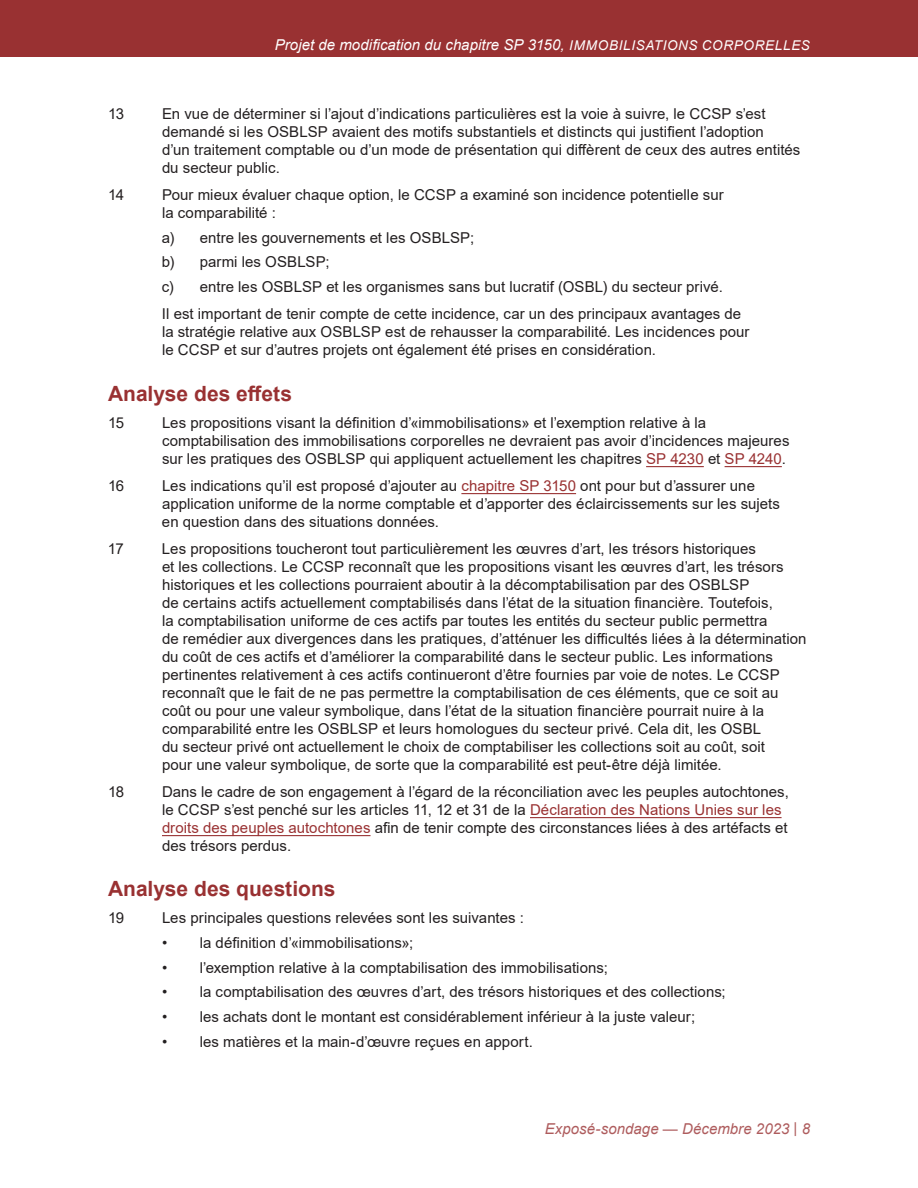
<style>
.page{position:relative;width:918px;height:1188px;background:#fff}
.page>*{position:absolute;margin:0;border:0;box-sizing:border-box;transform-origin:0 0}
.t1{font:700 21px "Arial";color:#993132}
.t2{font:15px/18px "Arial";letter-spacing:.005em;color:#231f20}
.t3{font:italic 15px "Arial";letter-spacing:.005em;color:#fff}
.t4{font:italic 15px "Arial";letter-spacing:.005em;color:#ae5c5d}
.s1{font-size:13.5px}
.s2{color:#993132}
</style>
<div class="page">
<div style="left:0;top:0;width:918px;height:57px;background:#993132"></div>
<hr style="left:646px;top:466px;width:58px;height:1px;background:#993132">
<hr style="left:725px;top:466px;width:57px;height:1px;background:#993132">
<hr style="left:461px;top:493px;width:115px;height:1px;background:#993132">
<hr style="left:530px;top:817px;width:252px;height:1px;background:#993132">
<hr style="left:162px;top:835px;width:209px;height:1px;background:#993132">
<p class="t3" style="left:275px;top:35px;width:536px">Projet de modification du chapitre SP 3150, <span class="s1">IMMOBILISATIONS CORPORELLES</span></p>
<p class="t2" style="left:108px;top:105px;width:18px">13</p>
<p class="t2" style="left:162px;top:105px;width:640px">En vue de déterminer si l’ajout d’indications particulières est la voie à suivre, le CCSP s’est demandé si les OSBLSP avaient des motifs substantiels et distincts qui justifient l’adoption<br>d’un traitement comptable ou d’un mode de présentation qui diffèrent de ceux des autres entités du secteur public.</p>
<p class="t2" style="left:108px;top:186px;width:18px">14</p>
<p class="t2" style="left:162px;top:186px;width:563px">Pour mieux évaluer chaque option, le CCSP a examiné son incidence potentielle sur la comparabilité :</p>
<p class="t2" style="left:162px;top:228px;width:314px">a) entre les gouvernements et les OSBLSP;</p>
<p class="t2" style="left:162px;top:253px;width:169px">b) parmi les OSBLSP;</p>
<p class="t2" style="left:162px;top:278px;width:562px">c) entre les OSBLSP et les organismes sans but lucratif (OSBL) du secteur privé.</p>
<p class="t2" style="left:162px;top:305px;width:589px">Il est important de tenir compte de cette incidence, car un des principaux avantages de la stratégie relative aux OSBLSP est de rehausser la comparabilité. Les incidences pour le CCSP et sur d’autres projets ont également été prises en considération.</p>
<h2 class="t1" style="left:108px;top:378px;width:186px">Analyse des effets</h2>
<p class="t2" style="left:108px;top:413px;width:18px">15</p>
<p class="t2" style="left:162px;top:413px;width:629px">Les propositions visant la définition d’«immobilisations» et l’exemption relative à la comptabilisation des immobilisations corporelles ne devraient pas avoir d’incidences majeures sur les pratiques des OSBLSP qui appliquent actuellement les chapitres <span class="s2">SP 4230</span> et <span class="s2">SP 4240</span>.</p>
<p class="t2" style="left:108px;top:476px;width:18px">16</p>
<p class="t2" style="left:162px;top:476px;width:619px">Les indications qu’il est proposé d’ajouter au <span class="s2">chapitre SP 3150</span> ont pour but d’assurer une application uniforme de la norme comptable et d’apporter des éclaircissements sur les sujets en question dans des situations données.</p>
<p class="t2" style="left:108px;top:539px;width:17px">17</p>
<p class="t2" style="left:162px;top:539px;width:646px">Les propositions toucheront tout particulièrement les œuvres d’art, les trésors historiques<br>et les collections. Le CCSP reconnaît que les propositions visant les œuvres d’art, les trésors historiques et les collections pourraient aboutir à la décomptabilisation par des OSBLSP<br>de certains actifs actuellement comptabilisés dans l’état de la situation financière. Toutefois,<br>la comptabilisation uniforme de ces actifs par toutes les entités du secteur public permettra<br>de remédier aux divergences dans les pratiques, d’atténuer les difficultés liées à la détermination du coût de ces actifs et d’améliorer la comparabilité dans le secteur public. Les informations pertinentes relativement à ces actifs continueront d’être fournies par voie de notes. Le CCSP reconnaît que le fait de ne pas permettre la comptabilisation de ces éléments, que ce soit au coût ou pour une valeur symbolique, dans l’état de la situation financière pourrait nuire à la comparabilité entre les OSBLSP et leurs homologues du secteur privé. Cela dit, les OSBL<br>du secteur privé ont actuellement le choix de comptabiliser les collections soit au coût, soit<br>pour une valeur symbolique, de sorte que la comparabilité est peut-être déjà limitée.</p>
<p class="t2" style="left:108px;top:782px;width:18px">18</p>
<p class="t2" style="left:162px;top:782px;width:628px">Dans le cadre de son engagement à l’égard de la réconciliation avec les peuples autochtones, le CCSP s’est penché sur les articles 11, 12 et 31 de la <span class="s2">Déclaration des Nations Unies sur les droits des peuples autochtones</span> afin de tenir compte des circonstances liées à des artéfacts et des trésors perdus.</p>
<h2 class="t1" style="left:108px;top:874px;width:229px">Analyse des questions</h2>
<p class="t2" style="left:108px;top:909px;width:18px">19</p>
<p class="t2" style="left:162px;top:909px;width:363px">Les principales questions relevées sont les suivantes :</p>
<p class="t2" style="left:162px;top:933px;width:253px">• la définition d’«immobilisations»;</p>
<p class="t2" style="left:162px;top:958px;width:447px">• l’exemption relative à la comptabilisation des immobilisations;</p>
<p class="t2" style="left:162px;top:983px;width:565px">• la comptabilisation des œuvres d’art, des trésors historiques et des collections;</p>
<p class="t2" style="left:162px;top:1008px;width:535px">• les achats dont le montant est considérablement inférieur à la juste valeur;</p>
<p class="t2" style="left:162px;top:1032px;width:372px">• les matières et la main-d’œuvre reçues en apport.</p>
<p class="t4" style="left:545px;top:1119px;width:267px">Exposé-sondage — Décembre 2023 | 8</p>
</div>
